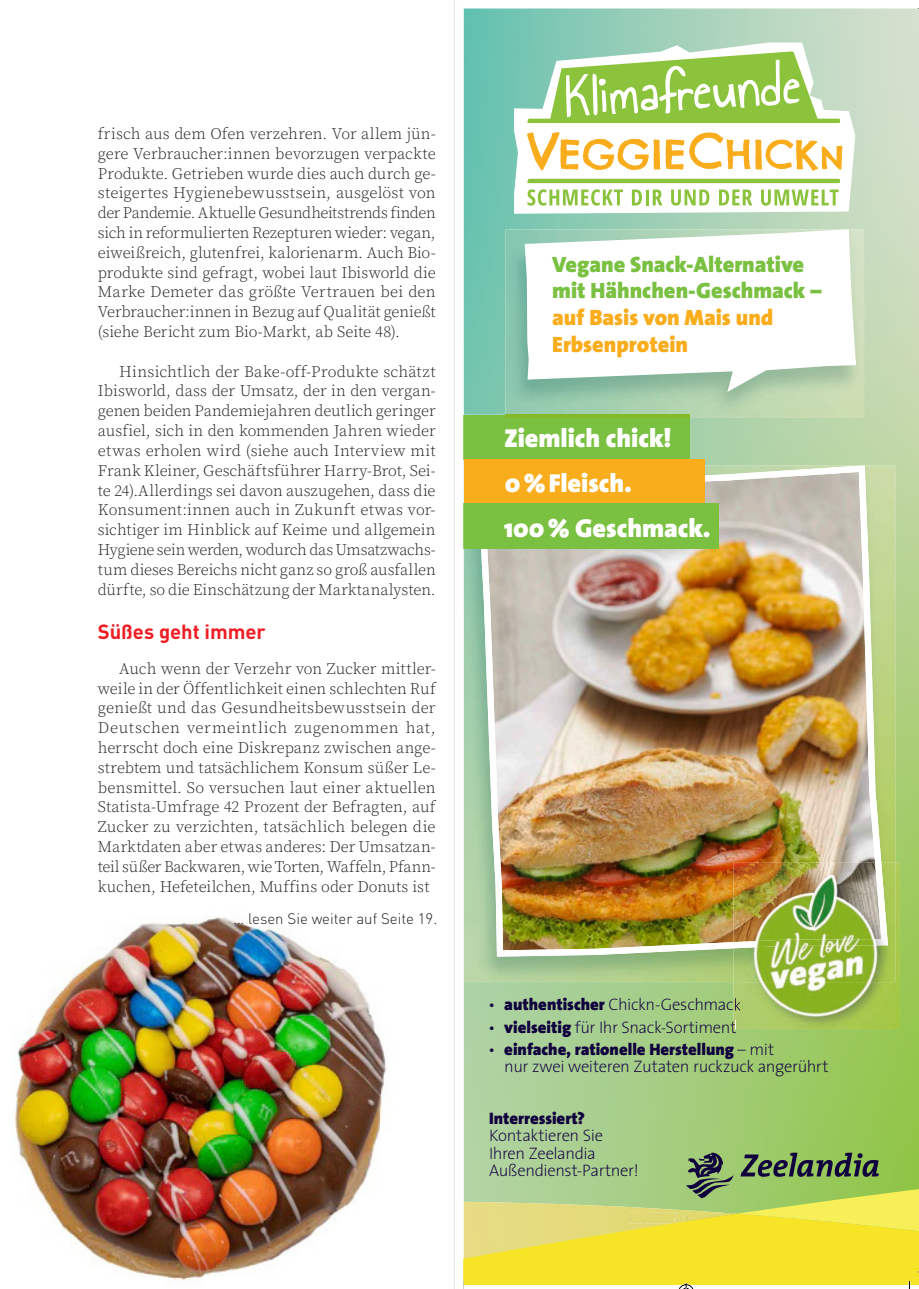
<style>
.page{position:relative;width:919px;height:1289px;background:#fff}
.page>*{position:absolute;margin:0;border:0;box-sizing:border-box;transform-origin:0 0}
.t1{font:900 26.1px/44.5px "The Sans";color:#fff}
.t2{font:900 22.2px/26.7px "The Sans";color:#7ac142}
.t3{font:900 22.2px/26.7px "The Sans";color:#faad1c}
.t4{font:700 20.25px "DIN Pro";color:#ee1d23}
.t5{font:900 16.65px/22px "The Sans";color:#11003e}
.t6{font:200 16.65px/17.4px "The Sans";letter-spacing:-.025em;color:#11003e}
.t7{font:300 16.05px/19.8px "Source Serif Pro";letter-spacing:-.005em;color:#231f20;text-align:justify}
.t8{font:300 15px "DIN Pro";color:#231f20}
.s1{font-weight:200}
</style>
<div class="page">
<img style="left:15px;top:917px;width:372px;height:363px">
<svg style="left:463px;top:9px;width:455px;height:1143px;background:#a5cf98"></svg>
<img style="left:463px;top:465px;width:432px;height:517px">
<img style="left:477px;top:465px;width:410px;height:491px">
<svg style="left:514px;top:43px;width:341px;height:171px"></svg>
<svg style="left:527px;top:51px;width:313px;height:72px"></svg>
<svg style="left:527px;top:132px;width:315px;height:39px"></svg>
<svg style="left:527px;top:179px;width:313px;height:4px"></svg>
<svg style="left:527px;top:189px;width:96px;height:17px"></svg>
<svg style="left:632px;top:189px;width:10px;height:16px"></svg>
<hr style="left:645px;top:189px;width:3px;height:16px;background:#8cc33c">
<svg style="left:652px;top:189px;width:10px;height:16px"></svg>
<svg style="left:671px;top:189px;width:38px;height:17px"></svg>
<svg style="left:719px;top:189px;width:33px;height:16px"></svg>
<svg style="left:761px;top:189px;width:77px;height:17px"></svg>
<img style="left:733px;top:862px;width:166px;height:167px">
<img style="left:733px;top:862px;width:162px;height:120px">
<img style="left:733px;top:862px;width:154px;height:86px">
<svg style="left:733px;top:998px;width:7px;height:12px"></svg>
<svg style="left:733px;top:1020px;width:2px;height:9px"></svg>
<div style="left:463px;top:415px;width:226px;height:44px;background:#7ac142"></div>
<div style="left:463px;top:459px;width:241px;height:44px;background:#faad1c"></div>
<div style="left:463px;top:503px;width:255px;height:45px;background:#7ac142"></div>
<img style="left:505px;top:229px;width:359px;height:189px">
<img style="left:505px;top:415px;width:184px;height:3px">
<svg style="left:524px;top:229px;width:332px;height:163px"></svg>
<svg style="left:463px;top:1152px;width:456px;height:137px;background:#d0d459"></svg>
<img style="left:454px;top:0;width:1px;height:1288px">
<p class="t7" style="left:98px;top:124px;width:339px">frisch aus dem Ofen verzehren. Vor allem jün&shy;gere Verbraucher:innen bevorzugen verpackte Produkte. Getrieben wurde dies auch durch ge&shy;steigertes Hygienebewusstsein, ausgelöst von der Pandemie. Aktuelle Gesundheitstrends finden sich in reformulierten Rezepturen wieder: vegan, eiweißreich, glutenfrei, kalorienarm. Auch Bio&shy;produkte sind gefragt, wobei laut Ibisworld die Marke Demeter das größte Vertrauen bei den Verbraucher:innen in Bezug auf Qualität genießt (siehe Bericht zum Bio-Markt, ab Seite 48).</p>
<p class="t7" style="left:98px;top:362px;width:339px;text-indent:21px">Hinsichtlich der Bake-off-Produkte schätzt Ibisworld, dass der Umsatz, der in den vergan&shy;genen beiden Pandemiejahren deutlich geringer ausfiel, sich in den kommenden Jahren wieder etwas erholen wird (siehe auch Interview mit Frank Kleiner, Geschäftsführer Harry-Brot, Sei&shy;te 24).Allerdings sei davon auszugehen, dass die Konsument:innen auch in Zukunft etwas vor&shy;sichtiger im Hinblick auf Keime und allgemein Hygiene sein werden, wodurch das Umsatzwachs&shy;tum dieses Bereichs nicht ganz so groß ausfallen dürfte, so die Einschätzung der Marktanalysten.</p>
<p class="t4" style="left:98px;top:617px;width:169px">Süßes geht immer</p>
<p class="t7" style="left:98px;top:659px;width:339px;text-indent:21px">Auch wenn der Verzehr von Zucker mittler&shy;weile in der Öffentlichkeit einen schlechten Ruf genießt und das Gesundheitsbewusstsein der Deutschen vermeintlich zugenommen hat, herrscht doch eine Diskrepanz zwischen ange&shy;strebtem und tatsächlichem Konsum süßer Le&shy;bensmittel. So versuchen laut einer aktuellen Statista-Umfrage 42 Prozent der Befragten, auf Zucker zu verzichten, tatsächlich belegen die Marktdaten aber etwas anderes: Der Umsatzan&shy;teil süßer Backwaren, wie Torten, Waffeln, Pfann&shy;kuchen, Hefeteilchen, Muffins oder Donuts ist</p>
<p class="t8" style="left:233px;top:908px;width:205px">… lesen Sie weiter auf Seite 19.</p>
<h2 class="t2" style="left:552px;top:250px;width:271px">Vegane Snack-Alternative mit Hähnchen-Geschmack –</h2>
<h2 class="t3" style="left:552px;top:304px;width:223px">auf Basis von Mais und<br>Erbsenprotein</h2>
<h1 class="t1" style="left:504px;top:416px;width:208px">Ziemlich chick!<br>0 %Fleisch.<br>100% Geschmack.</h1>
<p class="t5" style="left:489px;top:993px;width:286px">· authentischer <span class="s1">Chickn-Geschmack<br></span>· vielseitig <span class="s1">für Ihr Snack-Sortiment<br></span>· einfache, rationelle Herstellung <span class="s1">– mit</span></p>
<p class="t6" style="left:504px;top:1056px;width:326px">nur zwei weiteren Zutaten ruckzuck angerührt</p>
<p class="t5" style="left:489px;top:1107px;width:97px">Interressiert?</p>
<p class="t6" style="left:489px;top:1126px;width:151px">Kontaktieren Sie<br>Ihren Zeelandia<br>Außendienst-Partner!</p>
</div>
